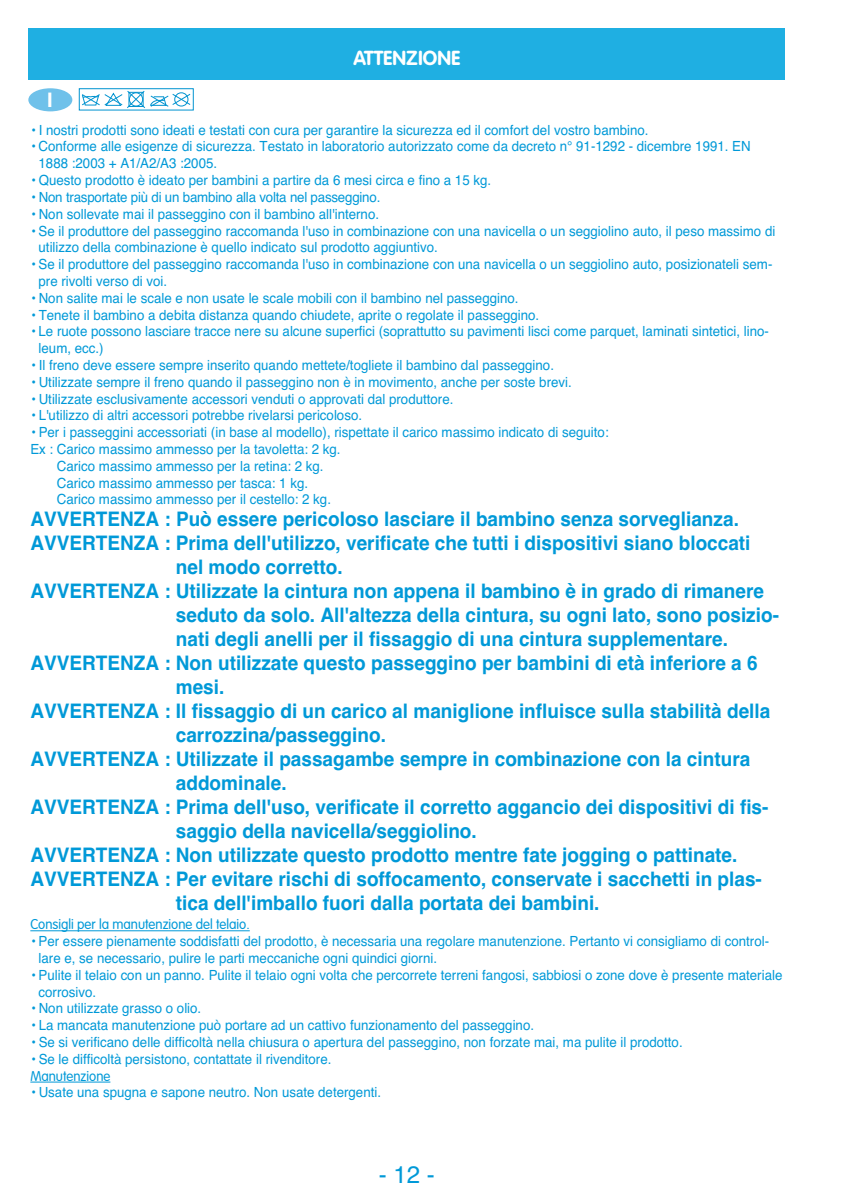
<style>
.page{position:relative;width:842px;height:1191px;background:#fff}
.page>*{position:absolute;margin:0;border:0;box-sizing:border-box;transform-origin:0 0}
.t1{font:24px "Helvetica";color:#0099d8}
.t2{font:700 20px "Helvetica";color:#0099d8;scale:.95 1}
.t3{font:700 20px "VAG Rounded";color:#fff}
.t4{font:700 20px "Helvetica";color:#fff}
.t5{font:14px/16.8px "Helvetica";color:#0099d8;scale:.95 1}
.t6{font:300 14px "VAG Rounded";color:#0099d8;scale:.95 1}
</style>
<div class="page">
<div style="left:28px;top:88px;width:44px;height:23px;background:#6fc1ea;border-radius:50%"></div>
<div style="left:28px;top:28px;width:757px;height:51px;background:#1fafe2"></div>
<hr style="left:30px;top:930px;width:220px;height:1px;background:#0099d8">
<hr style="left:30px;top:1081px;width:80px;height:1px;background:#0099d8">
<svg style="left:78px;top:88px;width:116px;height:23px"></svg>
<svg style="left:81px;top:90px;width:110px;height:18px"></svg>
<div style="left:79px;top:88px;width:115px;height:22px;border:1px solid #0093d0"></div>
<h2 class="t4" style="left:47px;top:88px;width:7px">I</h2>
<h2 class="t3" style="left:353px;top:50px;width:108px">ATTENZIONE</h2>
<p class="t5" style="left:30px;top:121px;width:652px">• I nostri prodotti sono ideati e testati con cura per garantire la sicurezza ed il comfort del vostro bambino.</p>
<p class="t5" style="left:39px;top:138px;width:751px;text-indent:-8px">• Conforme alle esigenze di sicurezza. Testato in laboratorio autorizzato come da decreto n° 91-1292 - dicembre 1991. EN<br>1888 :2003 + A1/A2/A3 :2005.</p>
<p class="t5" style="left:30px;top:172px;width:487px">• Questo prodotto è ideato per bambini a partire da 6 mesi circa e fino a 15 kg.</p>
<p class="t5" style="left:30px;top:189px;width:370px">• Non trasportate più di un bambino alla volta nel passeggino.</p>
<p class="t5" style="left:30px;top:205px;width:369px">• Non sollevate mai il passeggino con il bambino all'interno.</p>
<p class="t5" style="left:39px;top:222px;width:777px;text-indent:-8px">• Se il produttore del passeggino raccomanda l'uso in combinazione con una navicella o un seggiolino auto, il peso massimo di utilizzo della combinazione è quello indicato sul prodotto aggiuntivo.</p>
<p class="t5" style="left:39px;top:256px;width:774px;text-indent:-8px">• Se il produttore del passeggino raccomanda l'uso in combinazione con una navicella o un seggiolino auto, posizionateli sem&shy;pre rivolti verso di voi.</p>
<p class="t5" style="left:30px;top:289px;width:515px">• Non salite mai le scale e non usate le scale mobili con il bambino nel passeggino.</p>
<p class="t5" style="left:30px;top:306px;width:537px">• Tenete il bambino a debita distanza quando chiudete, aprite o regolate il passeggino.</p>
<p class="t5" style="left:39px;top:323px;width:770px;text-indent:-8px">• Le ruote possono lasciare tracce nere su alcune superfici (soprattutto su pavimenti lisci come parquet, laminati sintetici, lino&shy;leum, ecc.)</p>
<p class="t5" style="left:30px;top:357px;width:553px">• Il freno deve essere sempre inserito quando mettete/togliete il bambino dal passeggino.</p>
<p class="t5" style="left:30px;top:373px;width:571px">• Utilizzate sempre il freno quando il passeggino non è in movimento, anche per soste brevi.</p>
<p class="t5" style="left:30px;top:390px;width:447px">• Utilizzate esclusivamente accessori venduti o approvati dal produttore.</p>
<p class="t5" style="left:30px;top:407px;width:351px">• L'utilizzo di altri accessori potrebbe rivelarsi pericoloso.</p>
<p class="t5" style="left:30px;top:424px;width:610px">• Per i passeggini accessoriati (in base al modello), rispettate il carico massimo indicato di seguito:</p>
<p class="t5" style="left:30px;top:441px;width:328px">Ex : Carico massimo ammesso per la tavoletta: 2 kg.</p>
<p class="t5" style="left:57px;top:457px;width:282px">Carico massimo ammesso per la retina: 2 kg.</p>
<p class="t5" style="left:57px;top:474px;width:266px">Carico massimo ammesso per tasca: 1 kg.</p>
<p class="t5" style="left:57px;top:491px;width:290px">Carico massimo ammesso per il cestello: 2 kg.</p>
<h2 class="t2" style="left:30px;top:507px;width:747px">AVVERTENZA : Può essere pericoloso lasciare il bambino senza sorveglianza.</h2>
<h2 class="t2" style="left:30px;top:531px;width:760px">AVVERTENZA : Prima dell'utilizzo, verificate che tutti i dispositivi siano bloccati</h2>
<h2 class="t2" style="left:176px;top:555px;width:177px">nel modo corretto.</h2>
<h2 class="t2" style="left:30px;top:579px;width:774px">AVVERTENZA : Utilizzate la cintura non appena il bambino è in grado di rimanere</h2>
<h2 class="t2" style="left:176px;top:603px;width:636px">seduto da solo. All'altezza della cintura, su ogni lato, sono posizio-</h2>
<h2 class="t2" style="left:176px;top:627px;width:583px">nati degli anelli per il fissaggio di una cintura supplementare.</h2>
<h2 class="t2" style="left:30px;top:651px;width:767px">AVVERTENZA : Non utilizzate questo passeggino per bambini di età inferiore a 6</h2>
<h2 class="t2" style="left:176px;top:675px;width:53px">mesi.</h2>
<h2 class="t2" style="left:30px;top:699px;width:780px">AVVERTENZA : Il fissaggio di un carico al maniglione influisce sulla stabilità della</h2>
<h2 class="t2" style="left:176px;top:723px;width:223px">carrozzina/passeggino.</h2>
<h2 class="t2" style="left:30px;top:747px;width:759px">AVVERTENZA : Utilizzate il passagambe sempre in combinazione con la cintura</h2>
<h2 class="t2" style="left:176px;top:771px;width:118px">addominale.</h2>
<h2 class="t2" style="left:30px;top:795px;width:778px">AVVERTENZA : Prima dell'uso, verificate il corretto aggancio dei dispositivi di fis-</h2>
<h2 class="t2" style="left:176px;top:819px;width:318px">saggio della navicella/seggiolino.</h2>
<h2 class="t2" style="left:30px;top:843px;width:746px">AVVERTENZA : Non utilizzate questo prodotto mentre fate jogging o pattinate.</h2>
<h2 class="t2" style="left:30px;top:867px;width:772px">AVVERTENZA : Per evitare rischi di soffocamento, conservate i sacchetti in plas-</h2>
<h2 class="t2" style="left:176px;top:891px;width:447px">tica dell'imballo fuori dalla portata dei bambini.</h2>
<p class="t6" style="left:30px;top:918px;width:232px">Consigli per la manutenzione del telaio.</p>
<p class="t5" style="left:39px;top:933px;width:770px;text-indent:-8px">• Per essere pienamente soddisfatti del prodotto, è necessaria una regolare manutenzione. Pertanto vi consigliamo di control&shy;lare e, se necessario, pulire le parti meccaniche ogni quindici giorni.</p>
<p class="t5" style="left:39px;top:966px;width:784px;text-indent:-8px">• Pulite il telaio con un panno. Pulite il telaio ogni volta che percorrete terreni fangosi, sabbiosi o zone dove è presente materiale corrosivo.</p>
<p class="t5" style="left:30px;top:1000px;width:181px">• Non utilizzate grasso o olio.</p>
<p class="t5" style="left:30px;top:1017px;width:532px">• La mancata manutenzione può portare ad un cattivo funzionamento del passeggino.</p>
<p class="t5" style="left:30px;top:1033px;width:688px">• Se si verificano delle difficoltà nella chiusura o apertura del passeggino, non forzate mai, ma pulite il prodotto.</p>
<p class="t5" style="left:30px;top:1050px;width:318px">• Se le difficoltà persistono, contattate il rivenditore.</p>
<p class="t6" style="left:30px;top:1069px;width:86px">Manutenzione</p>
<p class="t5" style="left:30px;top:1084px;width:371px">• Usate una spugna e sapone neutro. Non usate detergenti.</p>
<h1 class="t1" style="left:379px;top:1160px;width:58px">-12-</h1>
</div>
